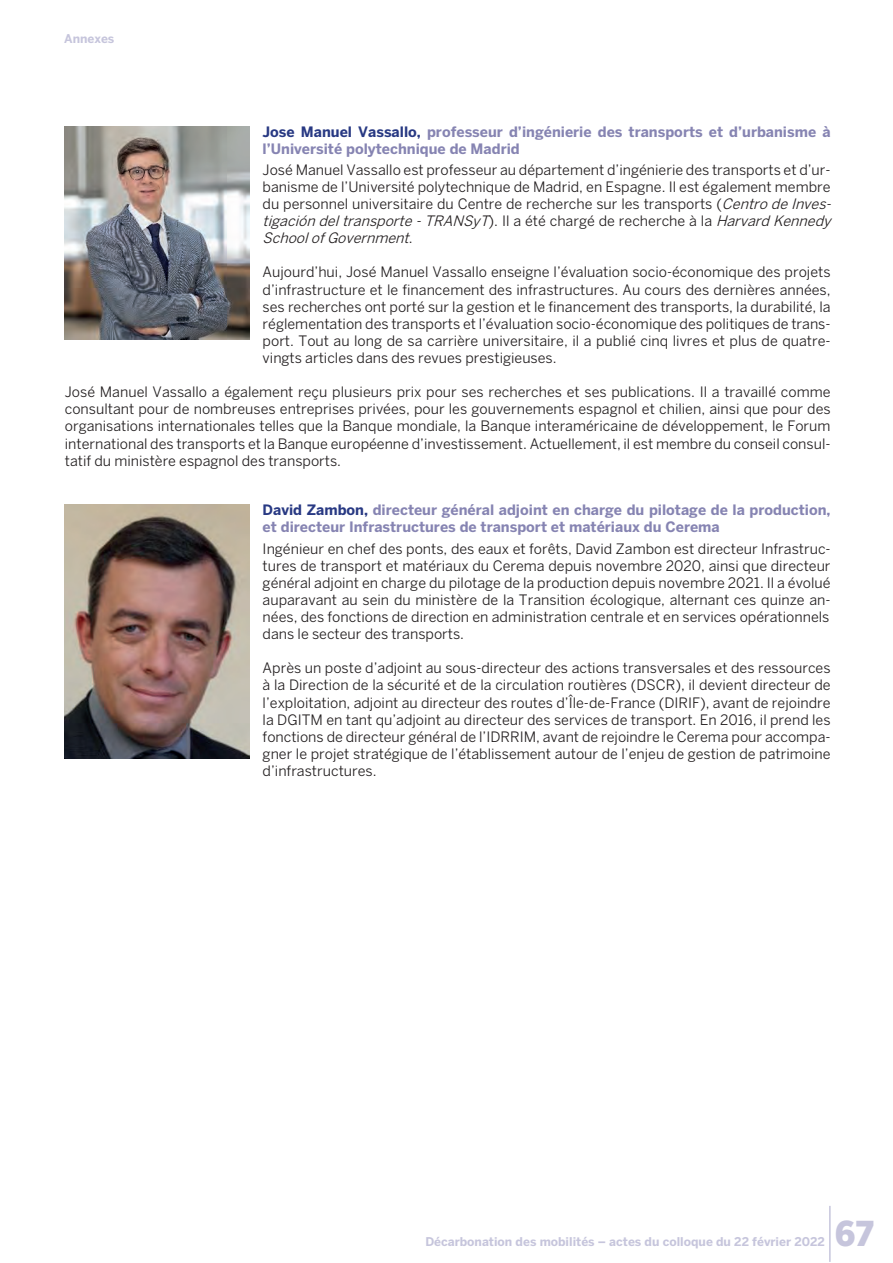
<style>
.page{position:relative;width:893px;height:1263px;background:#fff}
.page>*{position:absolute;margin:0;border:0;box-sizing:border-box;transform-origin:0 0}
.t1{font:900 36px "Gotham Narrow";color:#c6c5dc}
.t2{font:14.25px/17.1px "Benton Sans";color:#231f20;text-align:justify}
.t3{font:700 14.25px/17.1px "Benton Sans";color:#8684b2}
.t4{font:700 12px "Benton Sans";color:#c6c5dc}
.s1{color:#283983}
.s2{font-style:italic}
</style>
<div class="page">
<hr style="left:829px;top:1205px;width:1px;height:56px;background:#c6c5dc">
<img style="left:65px;top:126px;width:185px;height:213px">
<img style="left:65px;top:504px;width:185px;height:253px">
<p class="t4" style="left:64px;top:31px;width:52px">Annexes</p>
<p class="t3" style="left:263px;top:123px;width:569px"><span class="s1">Jose Manuel Vassallo,</span> professeur d’ingénierie des transports et d’urbanisme à l’Université polytechnique de Madrid</p>
<p class="t2" style="left:262px;top:161px;width:574px;text-align:left">José Manuel Vassallo est professeur au département d’ingénierie des transports et d’ur&shy;banisme de l’Université polytechnique de Madrid, en Espagne. Il est également membre du personnel universitaire du Centre de recherche sur les transports (<span class="s2">CentrodeInves&shy;tigación deltransporte-TRANSyT</span>) . I l a é t é c h a r g é d e r e c h e r c h e à l a <span class="s2">Harvard Kennedy SchoolofGovernment</span>.</p>
<p class="t2" style="left:263px;top:263px;width:569px">Aujourd’hui, José Manuel Vassallo enseigne l’évaluation socio-économique des projets d’infrastructure et le financement des infrastructures. Au cours des dernières années, ses recherches ont porté sur la gestion et le financement des transports, la durabilité, la réglementation des transports et l’évaluation socio-économique des politiques de trans&shy;port. Tout au long de sa carrière universitaire, il a publié cinq livres et plus de quatre&shy;vingts articles dans des revues prestigieuses.</p>
<p class="t2" style="left:65px;top:383px;width:767px">José Manuel Vassallo a également reçu plusieurs prix pour ses recherches et ses publications. Il a travaillé comme consultant pour de nombreuses entreprises privées, pour les gouvernements espagnol et chilien, ainsi que pour des organisations internationales telles que la Banque mondiale, la Banque interaméricaine de développement, le Forum international des transports et la Banque européenne d’investissement. Actuellement, il est membre du conseil consul&shy;tatif du ministère espagnol des transports.</p>
<p class="t3" style="left:263px;top:501px;width:569px"><span class="s1">David Zambon,</span> directeur général adjoint en charge du pilotage de la production, et directeur Infrastructures de transport et matériaux du Cerema</p>
<p class="t2" style="left:263px;top:539px;width:569px">Ingénieur en chef des ponts, des eaux et forêts, David Zambon est directeur Infrastruc&shy;tures de transport et matériaux du Cerema depuis novembre 2020, ainsi que directeur général adjoint en charge du pilotage de la production depuis novembre 2021. Il a évolué auparavant au sein du ministère de la Transition écologique, alternant ces quinze an&shy;nées, des fonctions de direction en administration centrale et en services opérationnels dans le secteur des transports.</p>
<p class="t2" style="left:263px;top:659px;width:569px">Après un poste d’adjoint au sous-directeur des actions transversales et des ressources à la Direction de la sécurité et de la circulation routières (DSCR), il devient directeur de l’exploitation, adjoint au directeur des routes d’Île-de-France (DIRIF), avant de rejoindre la DGITM en tant qu’adjoint au directeur des services de transport. En 2016, il prend les fonctions de directeur général de l’IDRRIM, avant de rejoindre le Cerema pour accompa&shy;gner le projet stratégique de l’établissement autour de l’enjeu de gestion de patrimoine d’infrastructures.</p>
<p class="t4" style="left:425px;top:1234px;width:401px">Décarbonation des mobilités – actes du colloque du 22 février 2022</p>
<h1 class="t1" style="left:834px;top:1209px;width:41px">67</h1>
</div>
